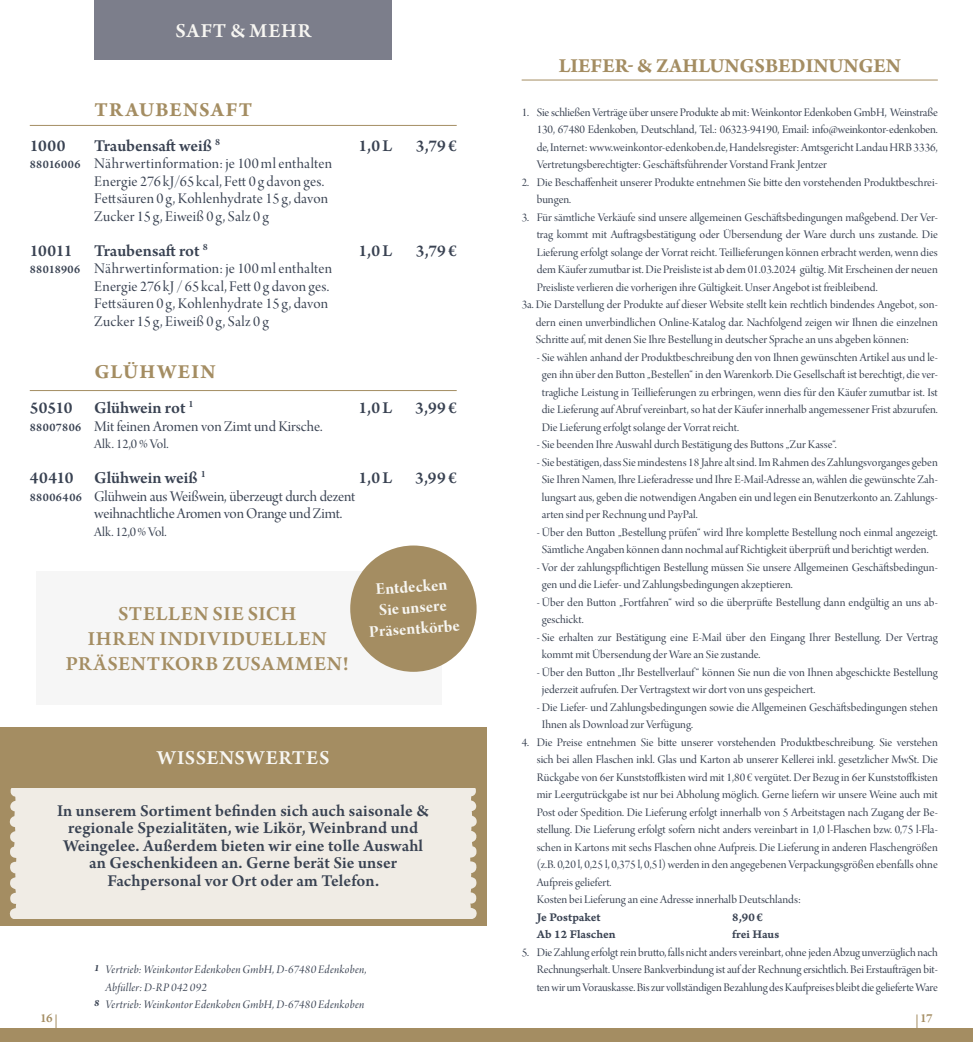
<style>
.page{position:relative;width:973px;height:1042px;background:#fff}
.page>*{position:absolute;margin:0;border:0;box-sizing:border-box;transform-origin:0 0}
.t1{font:600 21px/25.2px "Arno Pro";letter-spacing:.03em;color:#a48d62;text-align:center}
.t2{font:700 21px "Arno Pro";letter-spacing:.005em;color:#a48d62}
.t3{font:600 21px "Arno Pro";letter-spacing:.03em;color:#f7f6f2}
.t4{font:700 21px "Arno Pro";letter-spacing:.06em;color:#a48d62}
.t5{font:700 21px "Arno Pro";letter-spacing:.075em;color:#a48d62}
.t6{font:600 17.5px/17.5px "Arno Pro";letter-spacing:.005em;color:#394252;text-align:center}
.t7{font:17.5px/21px "Arno Pro Bold Display";color:#f7f6f2;text-align:center}
.t8{font:15.75px/17.5px "Arno Pro Display";letter-spacing:.005em;color:#394252}
.t9{font:14px "Arno Pro Display";color:#394252}
.t10{font:600 13.12px "Arno Pro";color:#a48d62}
.t11{font:12.42px/17.5px "Arno Pro Display";color:#394252}
.t12{font:12.42px "Arno Pro Smbd Caption";letter-spacing:-.005em;color:#394252}
.t13{font:12.25px "Arno Pro Italic Display";letter-spacing:.025em;color:#394252}
.t14{font:600 12.25px "Arno Pro";letter-spacing:.035em;color:#394252}
</style>
<div class="page">
<div style="left:0;top:728px;width:486px;height:198px;background:#a48d62"></div>
<div style="left:94px;top:0;width:298px;height:59px;background:#7c7e8b"></div>
<div style="left:0;top:1029px;width:972px;height:13px;background:#a48d62"></div>
<div style="left:0;top:788px;width:486px;height:130px;background:#f0ece5"></div>
<svg style="left:0;top:788px;width:17px;height:131px"></svg>
<svg style="left:469px;top:788px;width:17px;height:131px"></svg>
<hr style="left:521px;top:80px;width:416px;height:1px;background:#a48d62">
<hr style="left:30px;top:125px;width:426px;height:1px;background:#a48d62">
<hr style="left:30px;top:390px;width:426px;height:1px;background:#a48d62">
<div style="left:36px;top:570px;width:405px;height:134px;background:#f6f6f6"></div>
<div style="left:350px;top:545px;width:126px;height:127px;background:#a48d62;border-radius:50%"></div>
<svg style="left:56px;top:1014px;width:1px;height:15px"></svg>
<svg style="left:916px;top:1014px;width:1px;height:15px"></svg>
<h1 class="t3" style="left:175px;top:18px;width:137px">SAFT &amp; MEHR</h1>
<h1 class="t4" style="left:94px;top:97px;width:159px">TRAUBENSAFT</h1>
<h2 class="t6" style="left:30px;top:137px;width:37px">1000</h2>
<h2 class="t6" style="left:94px;top:137px;width:127px">Traubensaft weiß <sup>8</sup></h2>
<h2 class="t6" style="left:358px;top:137px;width:35px">1,0L</h2>
<h2 class="t6" style="left:416px;top:137px;width:42px">3,79 €</h2>
<p class="t14" style="left:30px;top:157px;width:52px">88016006</p>
<h2 class="t6" style="left:30px;top:242px;width:44px">10011</h2>
<p class="t14" style="left:30px;top:262px;width:52px">88018906</p>
<p class="t8" style="left:94px;top:156px;width:239px">Nährwertinformation: je 100ml enthalten Energie 276 kJ/65 kcal, Fett 0 g davon ges.<br>Fettsäuren 0 g, Kohlenhydrate 15 g, davon Zucker 15g, Eiweiß 0g, Salz 0g</p>
<p class="t8" style="left:94px;top:261px;width:239px">Nährwertinformation: je 100ml enthalten Energie 276 kJ / 65 kcal, Fett 0 g davon ges.<br>Fettsäuren 0 g, Kohlenhydrate 15 g, davon Zucker 15g, Eiweiß 0g, Salz 0g</p>
<h2 class="t6" style="left:94px;top:242px;width:115px">Traubensaft rot <sup>8</sup></h2>
<h2 class="t6" style="left:358px;top:242px;width:35px">1,0L</h2>
<h2 class="t6" style="left:416px;top:242px;width:42px">3,79 €</h2>
<h1 class="t5" style="left:94px;top:360px;width:123px">GLÜHWEIN</h1>
<h2 class="t6" style="left:30px;top:400px;width:44px">50510</h2>
<h2 class="t6" style="left:94px;top:400px;width:101px">Glühwein rot <sup>1</sup></h2>
<h2 class="t6" style="left:358px;top:400px;width:35px">1,0L</h2>
<h2 class="t6" style="left:415px;top:400px;width:43px">3,99€</h2>
<p class="t14" style="left:30px;top:420px;width:53px">88007806</p>
<p class="t8" style="left:94px;top:418px;width:230px">Mit feinen Aromen von Zimt und Kirsche.</p>
<p class="t9" style="left:94px;top:436px;width:76px">Alk. 12,0% Vol.</p>
<h2 class="t6" style="left:30px;top:470px;width:45px">40410</h2>
<h2 class="t6" style="left:94px;top:470px;width:113px">Glühwein weiß <sup>1</sup></h2>
<h2 class="t6" style="left:358px;top:470px;width:35px">1,0L</h2>
<h2 class="t6" style="left:415px;top:470px;width:43px">3,99€</h2>
<p class="t14" style="left:30px;top:490px;width:54px">88006406</p>
<p class="t8" style="left:94px;top:488px;width:262px">Glühwein aus Weißwein, überzeugt durch dezent weihnachtliche Aromen von Orange und Zimt.</p>
<p class="t9" style="left:94px;top:524px;width:74px">Alk. 12,0% Vol.</p>
<h1 class="t1" style="left:66px;top:602px;width:284px">STELLEN SIE SICH<br>IHREN INDIVIDUELLEN<br>PRÄSENTKORB ZUSAMMEN!</h1>
<h2 class="t7" style="left:365px;top:580px;width:92px;rotate:-4deg">Entdecken<br>Sie unsere<br>Präsentkörbe</h2>
<h1 class="t3" style="left:157px;top:746px;width:174px">WISSENSWERTES</h1>
<h2 class="t6" style="left:57px;top:802px;width:373px">In unserem Sortiment befinden sich auch saisonale &amp; regionale Spezialitäten, wie Likör, Weinbrand und Weingelee. Außerdem bieten wir eine tolle Auswahl an Geschenkideen an. Gerne berät Sie unser Fachpersonal vor Ort oder am Telefon.</h2>
<p class="t13" style="left:94px;top:963px;width:273px"><sup>1</sup> Vertrieb: Weinkontor Edenkoben GmbH, D-67480 Edenkoben,</p>
<p class="t13" style="left:105px;top:980px;width:103px">Abfüller: D-RP 042 092</p>
<p class="t13" style="left:94px;top:998px;width:271px"><sup>8</sup> Vertrieb: Weinkontor Edenkoben GmbH, D-67480 Edenkoben</p>
<h1 class="t2" style="left:558px;top:53px;width:343px">LIEFER- &amp; ZAHLUNGSBEDINUNGEN</h1>
<p class="t11" style="left:536px;top:104px;width:402px;text-align:justify;text-indent:-15px">1. Sie schließen Verträge über unsere Produkte ab mit: Weinkontor Edenkoben GmbH, Weinstraße 130, 67480 Edenkoben, Deutschland, Tel.: 06323-94190, Email: info@weinkontor-edenkoben. de, Internet: www.weinkontor-edenkoben.de, Handelsregister: Amtsgericht Landau HRB 3336, Vertretungsberechtigter: Geschäftsführender Vorstand Frank Jentzer</p>
<p class="t11" style="left:536px;top:174px;width:402px;text-indent:-15px">2. Die Beschaffenheit unserer Produkte entnehmen Sie bitte den vorstehenden Produktbeschrei&shy;bungen.</p>
<p class="t11" style="left:521px;top:209px;width:417px">3. Für sämtliche Verkäufe sind unsere allgemeinen Geschäftsbedingungen maßgebend. Der Ver-</p>
<p class="t11" style="left:536px;top:226px;width:402px">trag kommt mit Auftragsbestätigung oder Übersendung der Ware durch uns zustande. Die</p>
<p class="t11" style="left:536px;top:244px;width:402px">Lieferung erfolgt solange der Vorrat reicht. Teillieferungen können erbracht werden, wenn dies</p>
<p class="t11" style="left:536px;top:261px;width:402px">dem Käufer zumutbar ist. Die Preisliste ist ab dem 01.03.2024 gültig. Mit Erscheinen der neuen</p>
<p class="t11" style="left:536px;top:279px;width:342px">Preisliste verlieren die vorherigen ihre Gültigkeit. Unser Angebot ist freibleibend.</p>
<p class="t11" style="left:521px;top:296px;width:417px">3a. Die Darstellung der Produkte auf dieser Website stellt kein rechtlich bindendes Angebot, son-</p>
<p class="t11" style="left:535px;top:314px;width:403px">dern einen unverbindlichen Online-Katalog dar. Nachfolgend zeigen wir Ihnen die einzelnen</p>
<p class="t11" style="left:535px;top:331px;width:374px">Schritte auf, mit denen Sie Ihre Bestellung in deutscher Sprache an uns abgeben können:</p>
<p class="t11" style="left:541px;top:349px;width:397px;text-align:justify;text-indent:-5px">- Sie wählen anhand der Produktbeschreibung den von Ihnen gewünschten Artikel aus und le&shy;gen ihn über den Button „Bestellen“ in den Warenkorb. Die Gesellschaft ist berechtigt, die ver&shy;tragliche Leistung in Teillieferungen zu erbringen, wenn dies für den Käufer zumutbar ist. Ist die Lieferung auf Abruf vereinbart, so hat der Käufer innerhalb angemessener Frist abzurufen.<br>Die Lieferung erfolgt solange der Vorrat reicht.</p>
<p class="t11" style="left:536px;top:436px;width:301px">- Sie beenden Ihre Auswahl durch Bestätigung des Buttons „Zur Kasse“.</p>
<p class="t11" style="left:541px;top:454px;width:397px;text-align:justify;text-indent:-5px">- Sie bestätigen, dass Sie mindestens 18 Jahre alt sind. Im Rahmen des Zahlungsvorganges geben Sie Ihren Namen, Ihre Lieferadresse und Ihre E-Mail-Adresse an, wählen die gewünschte Zah&shy;lungsart aus, geben die notwendigen Angaben ein und legen ein Benutzerkonto an. Zahlungs&shy;arten sind per Rechnung und PayPal.</p>
<p class="t11" style="left:536px;top:524px;width:402px;text-align:center">- Über den Button „Bestellung prüfen“ wird Ihre komplette Bestellung noch einmal angezeigt.<br>Sämtliche Angaben können dann nochmal auf Richtigkeit überprüft und berichtigt werden.</p>
<p class="t11" style="left:541px;top:559px;width:397px;text-indent:-5px">- Vor der zahlungspflichtigen Bestellung müssen Sie unsere Allgemeinen Geschäftsbedingun&shy;gen und die Liefer- und Zahlungsbedingungen akzeptieren.</p>
<p class="t11" style="left:541px;top:594px;width:397px;text-indent:-5px">- Über den Button „Fortfahren“ wird so die überprüfte Bestellung dann endgültig an uns ab&shy;geschickt.</p>
<p class="t11" style="left:541px;top:629px;width:397px;text-indent:-5px">- Sie erhalten zur Bestätigung eine E-Mail über den Eingang Ihrer Bestellung. Der Vertrag kommt mit Übersendung der Ware an Sie zustande.</p>
<p class="t11" style="left:541px;top:664px;width:397px;text-indent:-5px">- Über den Button „Ihr Bestellverlauf “ können Sie nun die von Ihnen abgeschickte Bestellung jederzeit aufrufen. Der Vertragstext wir dort von uns gespeichert.</p>
<p class="t11" style="left:541px;top:699px;width:397px;text-indent:-5px">- Die Liefer- und Zahlungsbedingungen sowie die Allgemeinen Geschäftsbedingungen stehen<br>Ihnen als Download zur Verfügung.</p>
<p class="t11" style="left:536px;top:734px;width:402px;text-indent:-15px">4. Die Preise entnehmen Sie bitte unserer vorstehenden Produktbeschreibung. Sie verstehen sich bei allen Flaschen inkl. Glas und Karton ab unserer Kellerei inkl. gesetzlicher MwSt. Die Rückgabe von 6er Kunststoffkisten wird mit 1,80 € vergütet. Der Bezug in 6er Kunststoffkisten mir Leergutrückgabe ist nur bei Abholung möglich. Gerne liefern wir unsere Weine auch mit Post oder Spedition. Die Lieferung erfolgt innerhalb von 5 Arbeitstagen nach Zugang der Be&shy;stellung. Die Lieferung erfolgt sofern nicht anders vereinbart in 1,0 l-Flaschen bzw. 0,75 l-Fla&shy;schen in Kartons mit sechs Flaschen ohne Aufpreis. Die Lieferung in anderen Flaschengrößen (z.B. 0,20 l, 0,25 l, 0,375 l, 0,5 l) werden in den angegebenen Verpackungsgrößen ebenfalls ohne Aufpreis geliefert.<br>Kosten bei Lieferung an eine Adresse innerhalb Deutschlands:</p>
<p class="t12" style="left:536px;top:909px;width:65px">Je Postpaket</p>
<p class="t12" style="left:732px;top:909px;width:32px">8,90€</p>
<p class="t12" style="left:536px;top:927px;width:80px">Ab 12 Flaschen</p>
<p class="t12" style="left:732px;top:927px;width:48px">frei Haus</p>
<p class="t11" style="left:536px;top:944px;width:402px;text-align:justify;text-indent:-15px">5. Die Zahlung erfolgt rein brutto, falls nicht anders vereinbart, ohne jeden Abzug unverzüglich nach Rechnungserhalt. Unsere Bankverbindung ist auf der Rechnung ersichtlich. Bei Erstaufträgen bit&shy;ten wir um Vorauskasse. Bis zur vollständigen Bezahlung des Kaufpreises bleibt die gelieferte Ware</p>
<p class="t10" style="left:40px;top:1011px;width:14px">16</p>
<p class="t10" style="left:920px;top:1011px;width:14px">17</p>
</div>
